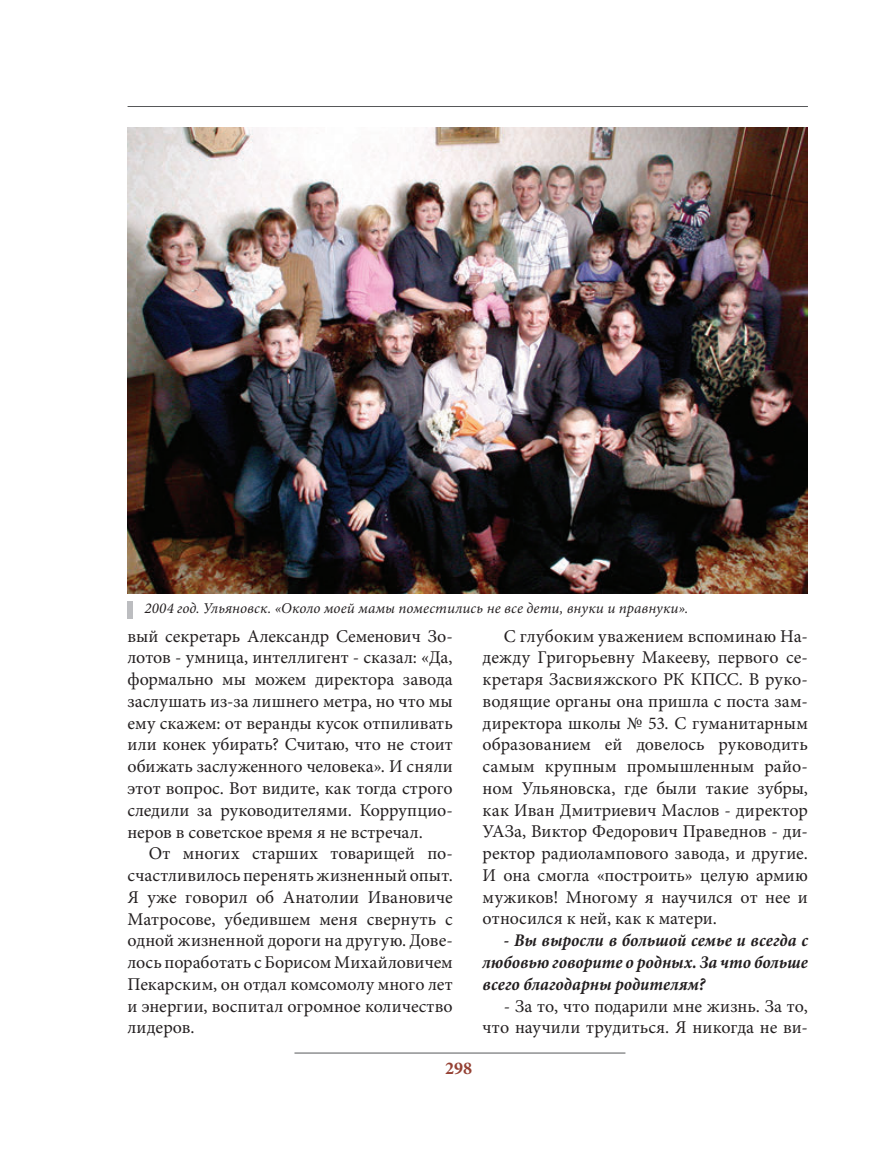
<style>
.page{position:relative;width:893px;height:1149px;background:#fff}
.page>*{position:absolute;margin:0;border:0;box-sizing:border-box;transform-origin:0 0}
.t1{font:18px/21.8px "Minion Pro";letter-spacing:.005em;color:#231f20;text-align:justify}
.t2{font:italic 700 condensed 18px/21.8px "Minion Pro";color:#231f20;text-align:justify}
.t3{font:700 18px "Minion Pro";color:#954134}
.t4{font:italic 15px "Minion Pro";letter-spacing:.005em;color:#231f20}
</style>
<div class="page">
<hr style="left:294px;top:1052px;width:331px;height:1px;background:#57585a">
<hr style="left:128px;top:106px;width:680px;height:1px;background:#57585a">
<img style="left:128px;top:128px;width:680px;height:465px">
<div style="left:128px;top:601px;width:5px;height:17px;background:#bcbdc0"></div>
<p class="t4" style="left:145px;top:598px;width:545px">2004 год. Ульяновск. «Около моей мамы поместились не все дети, внуки и правнуки».</p>
<p class="t1" style="left:128px;top:625px;width:327px">вый секретарь Александр Семенович Зо&shy;лотов - умница, интеллигент - сказал: «Да, формально мы можем директора завода заслушать из-за лишнего метра, но что мы ему скажем: от веранды кусок отпиливать или конек убирать? Считаю, что не стоит обижать заслуженного человека». И сняли этот вопрос. Вот видите, как тогда строго следили за руководителями. Коррупцио&shy;неров в советское время я не встречал.</p>
<p class="t1" style="left:128px;top:842px;width:327px;text-indent:21px">От многих старших товарищей по&shy;счастливилось перенять жизненный опыт.<br>Я уже говорил об Анатолии Ивановиче Матросове, убедившем меня свернуть с одной жизненной дороги на другую. Дове&shy;лось поработать с Борисом Михайловичем Пекарским, он отдал комсомолу много лет и энергии, воспитал огромное количество лидеров.</p>
<p class="t3" style="left:445px;top:1054px;width:29px">298</p>
<p class="t1" style="left:483px;top:624px;width:327px;text-indent:21px">С глубоким уважением вспоминаю На&shy;дежду Григорьевну Макееву, первого се&shy;кретаря Засвияжского РК КПСС. В руко&shy;водящие органы она пришла с поста зам&shy;директора школы № 53. С гуманитарным образованием ей довелось руководить самым крупным промышленным райо&shy;ном Ульяновска, где были такие зубры, как Иван Дмитриевич Маслов - директор УАЗа, Виктор Федорович Праведнов - ди&shy;ректор радиолампового завода, и другие.<br>И она смогла «построить» целую армию мужиков! Многому я научился от нее и относился к ней, как к матери.</p>
<p class="t2" style="left:483px;top:929px;width:327px;text-indent:21px">- Вы выросли в большой семье и всегда с любовью говорите о родных. За что больше всего благодарны родителям?</p>
<p class="t1" style="left:483px;top:994px;width:327px;text-align:right">- За то, что подарили мне жизнь. За то, что научили трудиться. Я никогда не ви-</p>
</div>
